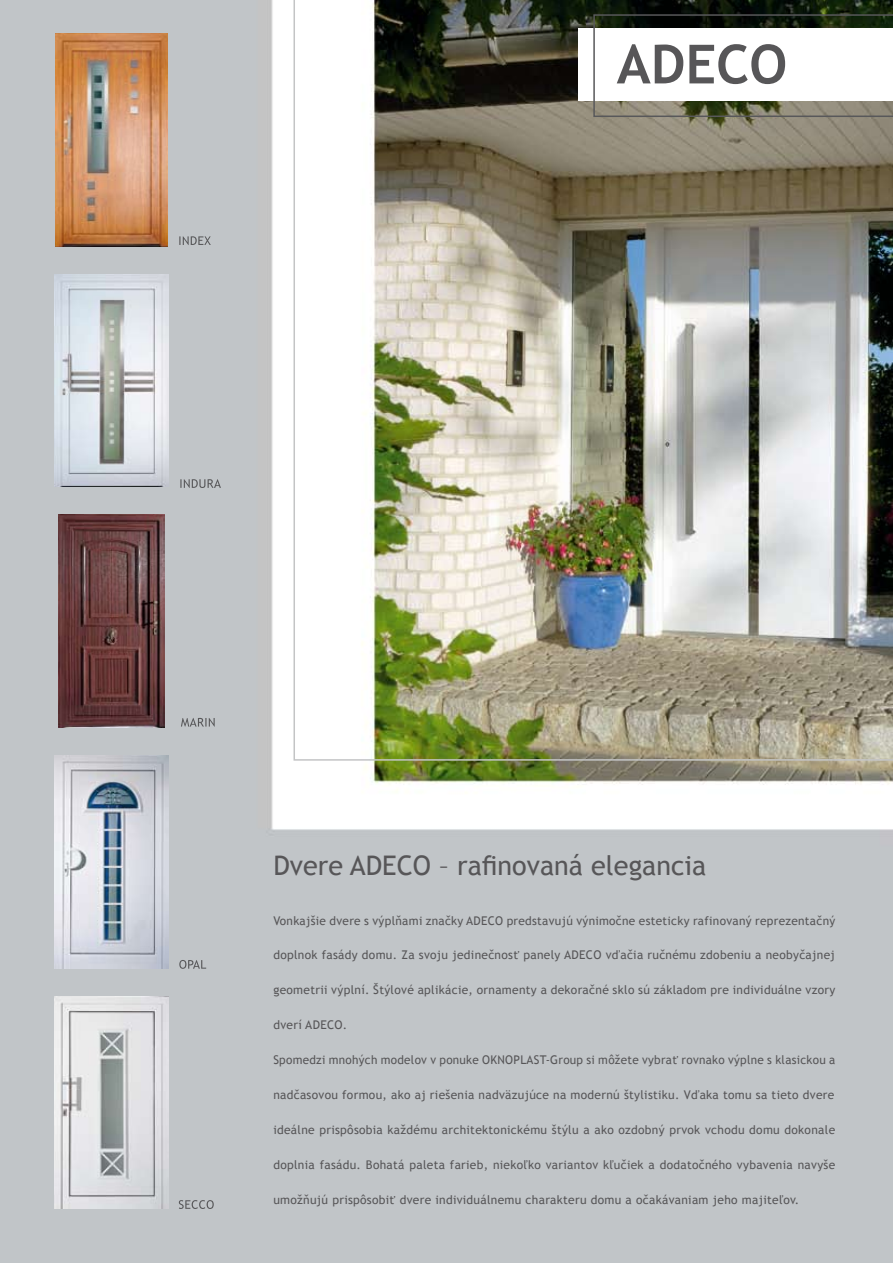
<style>
.page{position:relative;width:893px;height:1263px;background:#fff}
.page>*{position:absolute;margin:0;border:0;box-sizing:border-box;transform-origin:0 0}
.t1{font:700 54px "Trebuchet MS";color:#575658}
.t2{font:27px "Trebuchet MS";color:#575658}
.t3{font:12px "Trebuchet MS";letter-spacing:.025em;color:#575658}
</style>
<div class="page">
<img style="left:0;top:0;width:893px;height:1263px">
<img style="left:56px;top:33px;width:111px;height:213px">
<img style="left:54px;top:274px;width:115px;height:213px">
<img style="left:58px;top:515px;width:107px;height:212px">
<img style="left:54px;top:755px;width:115px;height:213px">
<img style="left:54px;top:996px;width:115px;height:213px">
<svg style="left:179px;top:1200px;width:35px;height:9px"></svg>
<svg style="left:181px;top:718px;width:34px;height:9px"></svg>
<svg style="left:180px;top:479px;width:41px;height:9px"></svg>
<svg style="left:179px;top:236px;width:32px;height:9px"></svg>
<svg style="left:179px;top:960px;width:27px;height:9px"></svg>
<img style="left:293px;top:0;width:600px;height:761px">
<h1 class="t1" style="left:617px;top:31px;width:172px">ADECO</h1>
<h2 class="t2" style="left:273px;top:850px;width:434px">Dvere ADECO – rafinovaná elegancia</h2>
<p class="t3" style="left:273px;top:913px;width:563px">Vonkajšie dvere s výplňami značky ADECO predstavujú výnimočne esteticky rafinovaný reprezentačný</p>
<p class="t3" style="left:273px;top:948px;width:563px">doplnok fasády domu. Za svoju jedinečnosť panely ADECO vďačia ručnému zdobeniu a neobyčajnej</p>
<p class="t3" style="left:273px;top:983px;width:563px">geometrii výplní. Štýlové aplikácie, ornamenty a dekoračné sklo sú základom pre individuálne vzory</p>
<p class="t3" style="left:273px;top:1018px;width:75px">dverí ADECO.</p>
<p class="t3" style="left:273px;top:1053px;width:563px">Spomedzi mnohých modelov v ponuke OKNOPLAST-Group si môžete vybrať rovnako výplne s klasickou a</p>
<p class="t3" style="left:273px;top:1088px;width:563px">nadčasovou formou, ako aj riešenia nadväzujúce na modernú štylistiku. Vďaka tomu sa tieto dvere</p>
<p class="t3" style="left:273px;top:1123px;width:563px">ideálne prispôsobia každému architektonickému štýlu a ako ozdobný prvok vchodu domu dokonale</p>
<p class="t3" style="left:273px;top:1158px;width:563px">doplnia fasádu. Bohatá paleta farieb, niekoľko variantov kľučiek a dodatočného vybavenia navyše</p>
<p class="t3" style="left:273px;top:1193px;width:527px">umožňujú prispôsobiť dvere individuálnemu charakteru domu a očakávaniam jeho majiteľov.</p>
</div>
